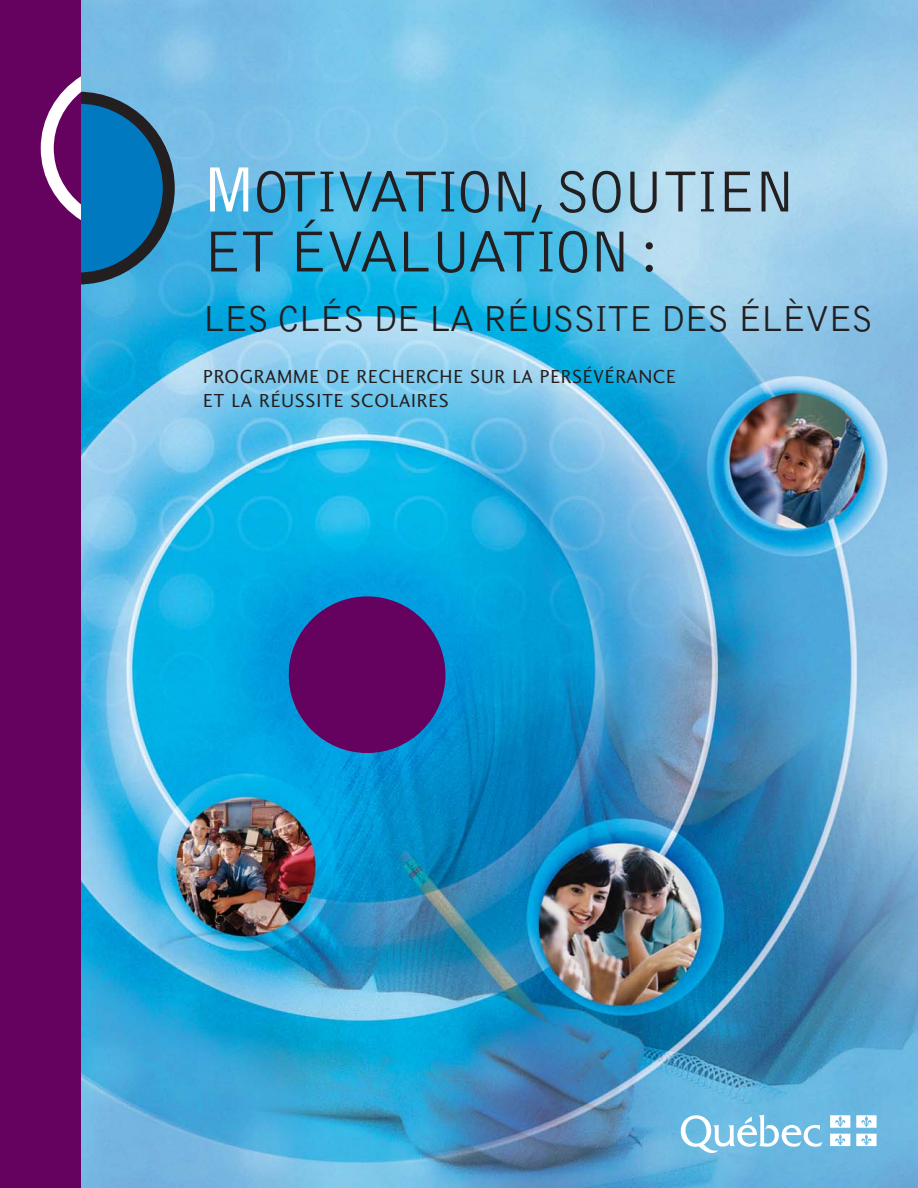
<style>
.page{position:relative;width:918px;height:1188px;background:#fff}
.page>*{position:absolute;margin:0;border:0;box-sizing:border-box;transform-origin:0 0}
.t1{font:300 60px/60px "Bell Gothic";letter-spacing:-.05em;color:#231f20}
.t2{font:300 37.5px "Bell Gothic";letter-spacing:-.05em;color:#231f20}
.t3{font:19.5px/24px "Charlotte Sans Book Plain";letter-spacing:.04em;color:#231f20}
.s1{font-weight:700;color:#fff}
</style>
<div class="page">
<img style="left:81px;top:0;width:837px;height:1188px">
<svg style="left:681px;top:1115px;width:142px;height:38px"></svg>
<svg style="left:830px;top:1115px;width:20px;height:13px"></svg>
<svg style="left:856px;top:1115px;width:21px;height:13px"></svg>
<svg style="left:830px;top:1134px;width:20px;height:12px"></svg>
<svg style="left:856px;top:1134px;width:21px;height:12px"></svg>
<div style="left:289px;top:596px;width:156px;height:157px;background:#650260;border-radius:50%"></div>
<div style="left:0;top:0;width:81px;height:1188px;background:#650260"></div>
<svg style="left:40px;top:76px;width:135px;height:208px"></svg>
<h1 class="t1" style="left:202px;top:164px;width:595px"><span class="s1">M</span>OTIVATION, SOUTIEN<br>ET ÉVALUATION :</h1>
<h2 class="t2" style="left:202px;top:300px;width:673px">LES CLÉS DE LA RÉUSSITE DES ÉLÈVES</h2>
<p class="t3" style="left:203px;top:366px;width:474px">PROGRAMME DE RECHERCHE SUR LA PERSÉVÉRANCE<br>ET LA RÉUSSITE SCOLAIRES</p>
</div>
